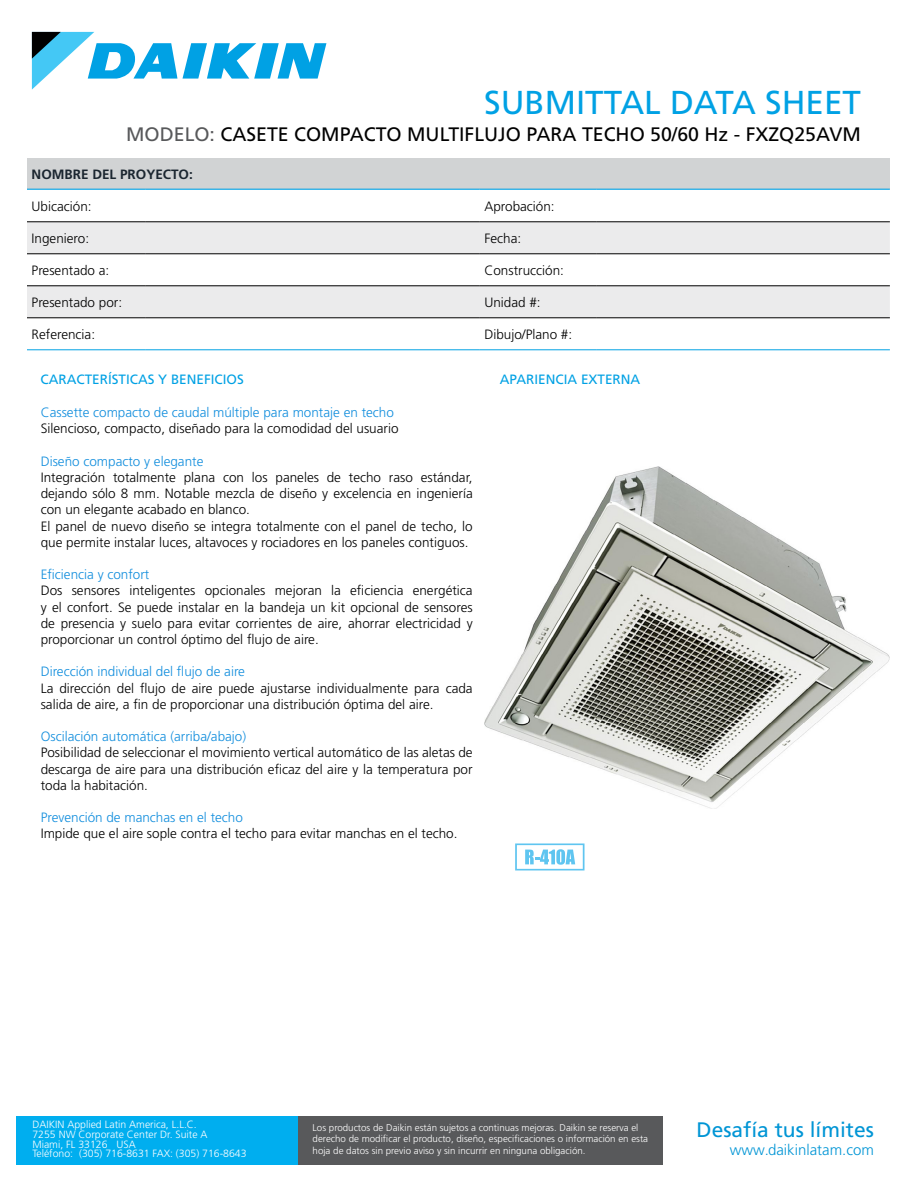
<style>
.page{position:relative;width:918px;height:1188px;background:#fff}
.page>*{position:absolute;margin:0;border:0;box-sizing:border-box;transform-origin:0 0}
.t1{font:33.15px "Frutiger LT Std";color:#00a1e4}
.t2{font:21px "Frutiger";color:#0095d5}
.t3{font:19.5px "Frutiger LT Std";color:#000}
.t4{font:300 15px "Frutiger";color:#0095d5}
.t5{font:300 13.5px/16.2px "Frutiger LT Std";color:#000}
.t6{font:300 13.5px "Frutiger LT Std";color:#128edd}
.t7{font:13.5px "Frutiger LT Std";color:#00a1e4}
.t8{font:700 13.5px "Frutiger LT Std";color:#1b2630}
.t9{font:300 10.5px/9.6px "Frutiger LT Std";color:#fff}
.t10{font:300 9.75px/11.7px "Frutiger LT Std";color:#fff}
.s1{color:#58595b}
</style>
<div class="page">
<svg style="left:183px;top:43px;width:143px;height:36px"></svg>
<svg style="left:32px;top:32px;width:145px;height:58px"></svg>
<div style="left:298px;top:1116px;width:365px;height:49px;background:#58595b"></div>
<div style="left:17px;top:1116px;width:281px;height:49px;background:#00aeef"></div>
<img style="left:484px;top:466px;width:406px;height:343px">
<svg style="left:515px;top:843px;width:70px;height:27px"></svg>
<div style="left:27px;top:159px;width:863px;height:30px;background:#d1d3d4"></div>
<svg style="left:27px;top:223px;width:863px;height:95px;fill:#ebebec"></svg>
<hr style="left:27px;top:349px;width:118px;height:1px;background:#00a1e4">
<hr style="left:145px;top:349px;width:335px;height:1px;background:#00a1e4">
<hr style="left:480px;top:349px;width:117px;height:1px;background:#00a1e4">
<hr style="left:597px;top:349px;width:293px;height:1px;background:#00a1e4">
<hr style="left:27px;top:222px;width:118px;height:1px;background:#000">
<hr style="left:145px;top:222px;width:335px;height:1px;background:#000">
<hr style="left:480px;top:222px;width:117px;height:1px;background:#000">
<hr style="left:597px;top:222px;width:293px;height:1px;background:#000">
<hr style="left:27px;top:254px;width:118px;height:1px;background:#000">
<hr style="left:145px;top:254px;width:335px;height:1px;background:#000">
<hr style="left:480px;top:254px;width:117px;height:1px;background:#000">
<hr style="left:597px;top:254px;width:293px;height:1px;background:#000">
<hr style="left:27px;top:286px;width:118px;height:1px;background:#000">
<hr style="left:145px;top:286px;width:335px;height:1px;background:#000">
<hr style="left:480px;top:286px;width:117px;height:1px;background:#000">
<hr style="left:597px;top:286px;width:293px;height:1px;background:#000">
<hr style="left:27px;top:318px;width:118px;height:1px;background:#000">
<hr style="left:145px;top:318px;width:335px;height:1px;background:#000">
<hr style="left:480px;top:318px;width:117px;height:1px;background:#000">
<hr style="left:597px;top:318px;width:293px;height:1px;background:#000">
<hr style="left:27px;top:189px;width:118px;height:1px;background:#00a1e4">
<hr style="left:145px;top:189px;width:335px;height:1px;background:#00a1e4">
<hr style="left:480px;top:189px;width:117px;height:1px;background:#00a1e4">
<hr style="left:597px;top:189px;width:293px;height:1px;background:#00a1e4">
<h1 class="t1" style="left:484px;top:83px;width:378px">SUBMITTAL DATA SHEET</h1>
<h3 class="t3" style="left:126px;top:123px;width:736px"><span class="s1">MODELO:</span> CASETE COMPACTO MULTIFLUJO PARA TECHO 50/60 Hz - FXZQ25AVM</h3>
<p class="t8" style="left:32px;top:166px;width:163px">NOMBRE DEL PROYECTO:</p>
<p class="t5" style="left:32px;top:198px;width:62px">Ubicación:</p>
<p class="t5" style="left:484px;top:198px;width:72px">Aprobación:</p>
<p class="t5" style="left:32px;top:230px;width:59px">Ingeniero:</p>
<p class="t5" style="left:484px;top:230px;width:38px">Fecha:</p>
<p class="t5" style="left:32px;top:262px;width:79px">Presentado a:</p>
<p class="t5" style="left:484px;top:262px;width:81px">Construcción:</p>
<p class="t5" style="left:32px;top:294px;width:92px">Presentado por:</p>
<p class="t5" style="left:484px;top:294px;width:58px">Unidad #:</p>
<p class="t5" style="left:32px;top:326px;width:65px">Referencia:</p>
<p class="t5" style="left:484px;top:326px;width:89px">Dibujo/Plano #:</p>
<p class="t7" style="left:40px;top:371px;width:205px">CARACTERÍSTICAS Y BENEFICIOS</p>
<p class="t7" style="left:500px;top:371px;width:142px">APARIENCIA EXTERNA</p>
<p class="t6" style="left:41px;top:405px;width:355px">Cassette compacto de caudal múltiple para montaje en techo</p>
<p class="t5" style="left:41px;top:421px;width:359px">Silencioso, compacto, diseñado para la comodidad del usuario</p>
<p class="t6" style="left:41px;top:454px;width:164px">Diseño compacto y elegante</p>
<p class="t5" style="left:41px;top:470px;width:434px">Integración totalmente plana con los paneles de techo raso estándar, dejando sólo 8 mm. Notable mezcla de diseño y excelencia en ingeniería con un elegante acabado en blanco.<br>El panel de nuevo diseño se integra totalmente con el panel de techo, lo que permite instalar luces, altavoces y rociadores en los paneles contiguos.</p>
<p class="t6" style="left:41px;top:567px;width:110px">Eficiencia y confort</p>
<p class="t5" style="left:41px;top:583px;width:434px;text-align:justify">Dos sensores inteligentes opcionales mejoran la eficiencia energética y el confort. Se puede instalar en la bandeja un kit opcional de sensores de presencia y suelo para evitar corrientes de aire, ahorrar electricidad y proporcionar un control óptimo del flujo de aire.</p>
<p class="t6" style="left:41px;top:664px;width:206px">Dirección individual del flujo de aire</p>
<p class="t5" style="left:41px;top:680px;width:433px">La dirección del flujo de aire puede ajustarse individualmente para cada salida de aire, a fin de proporcionar una distribución óptima del aire.</p>
<p class="t6" style="left:41px;top:729px;width:207px">Oscilación automática (arriba/abajo)</p>
<p class="t5" style="left:41px;top:745px;width:433px;text-align:justify">Posibilidad de seleccionar el movimiento vertical automático de las aletas de descarga de aire para una distribución eficaz del aire y la temperatura por toda la habitación.</p>
<p class="t6" style="left:41px;top:810px;width:204px">Prevención de manchas en el techo</p>
<p class="t5" style="left:41px;top:826px;width:418px">Impide que el aire sople contra el techo para evitar manchas en el techo.</p>
<p class="t9" style="left:32px;top:1120px;width:216px">DAIKIN Applied Latin America, L.L.C.<br>7255 NW Corporate Center Dr. Suite A<br>Miami, FL 33126 USA<br>Teléfono: (305) 716-8631 FAX: (305) 716-8643</p>
<p class="t10" style="left:313px;top:1122px;width:337px">Los productos de Daikin están sujetos a continuas mejoras. Daikin se reserva el derecho de modificar el producto, diseño, especificaciones o información en esta hoja de datos sin previo aviso y sin incurrir en ninguna obligación.</p>
<h2 class="t2" style="left:697px;top:1117px;width:179px">Desafía tus límites</h2>
<p class="t4" style="left:730px;top:1141px;width:146px">www.daikinlatam.com</p>
</div>
